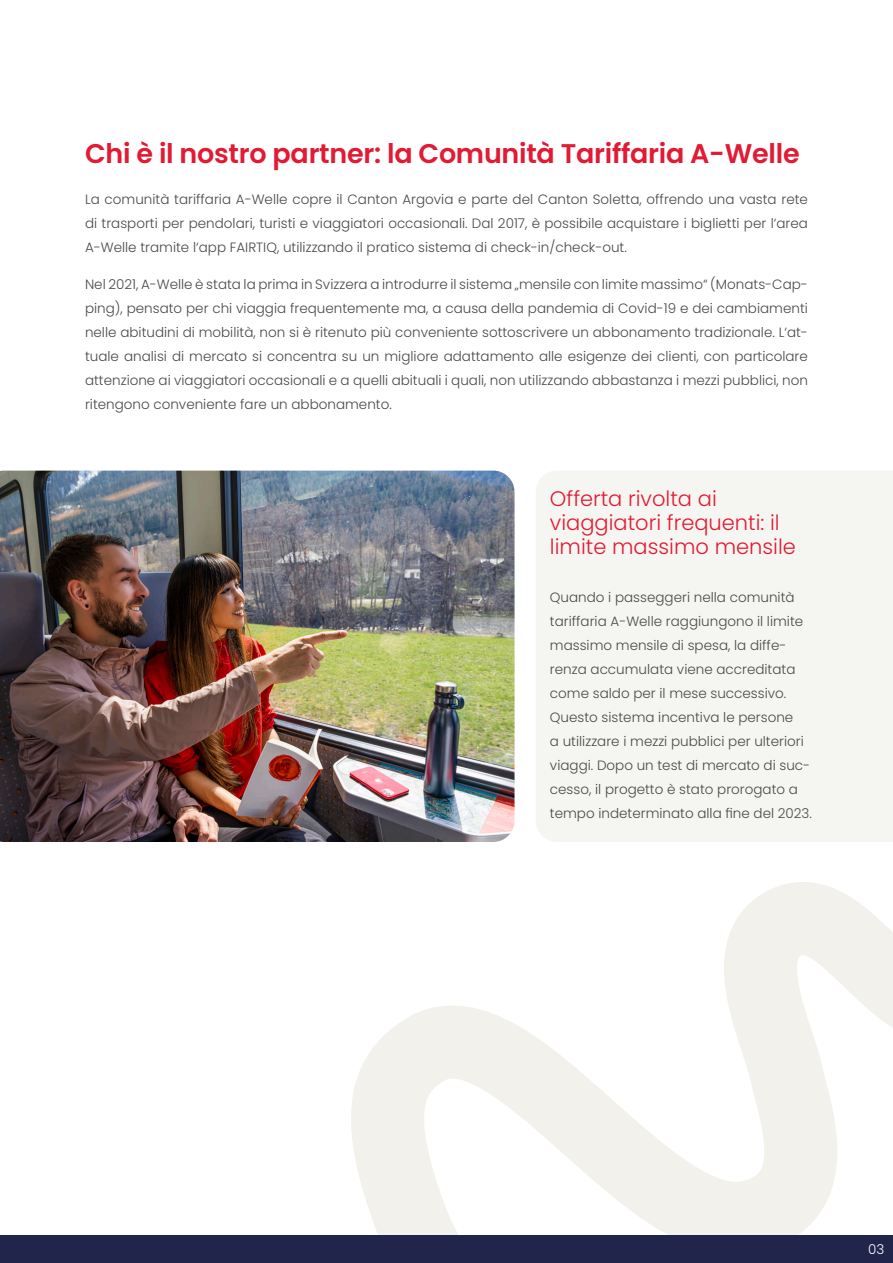
<style>
.page{position:relative;width:893px;height:1263px;background:#fff}
.page>*{position:absolute;margin:0;border:0;box-sizing:border-box;transform-origin:0 0}
.t1{font:600 27px "Poppins";letter-spacing:-.01em;color:#e21a34}
.t2{font:300 21px/24px "Poppins";color:#e21a34}
.Text{font:300 13.5px/24px "Poppins";color:#4a4a4a;text-align:justify}
.t3{font:300 13.5px "Poppins";color:#fff}
</style>
<div class="page">
<div style="left:536px;top:471px;width:357px;height:269px;background:#f5f5f1"></div>
<img style="left:0;top:471px;width:514px;height:371px">
<svg style="left:70px;top:740px;width:823px;height:523px"></svg>
<div style="left:1px;top:1235px;width:834px;height:28px;background:#21244b"></div>
<h3 class="t1" style="left:85px;top:138px;width:716px">Chi è il nostro partner: la Comunità Tariffaria A-Welle</h3>
<p class="Text" style="left:85px;top:188px;width:724px">La comunità tariffaria A-Welle copre il Canton Argovia e parte del Canton Soletta, offrendo una vasta rete di trasporti per pendolari, turisti e viaggiatori occasionali. Dal 2017, è possibile acquistare i biglietti per l‘area A-Welle tramite l‘app FAIRTIQ, utilizzando il pratico sistema di check-in/check-out.</p>
<p class="Text" style="left:85px;top:273px;width:724px">Nel 2021, A-Welle è stata la prima in Svizzera a introdurre il sistema „mensile con limite massimo“ (Monats-Cap&shy;ping), pensato per chi viaggia frequentemente ma, a causa della pandemia di Covid-19 e dei cambiamenti nelle abitudini di mobilità, non si è ritenuto più conveniente sottoscrivere un abbonamento tradizionale. L‘at&shy;tuale analisi di mercato si concentra su un migliore adattamento alle esigenze dei clienti, con particolare attenzione ai viaggiatori occasionali e a quelli abituali i quali, non utilizzando abbastanza i mezzi pubblici, non ritengono conveniente fare un abbonamento.</p>
<h2 class="t2" style="left:550px;top:486px;width:247px">Offerta rivolta ai viaggiatori frequenti: il limite massimo mensile</h2>
<h2 class="Text" style="left:550px;top:585px;width:263px;text-align:left">Quando i passeggeri nella comunità tariffaria A-Welle raggiungono il limite massimo mensile di spesa, la diffe&shy;renza accumulata viene accreditata come saldo per il mese successivo.<br>Questo sistema incentiva le persone<br>a utilizzare i mezzi pubblici per ulteriori viaggi. Dopo un test di mercato di suc&shy;cesso, il progetto è stato prorogato a tempo indeterminato alla fine del 2023.</h2>
<p class="t3" style="left:868px;top:1241px;width:18px">03</p>
</div>
